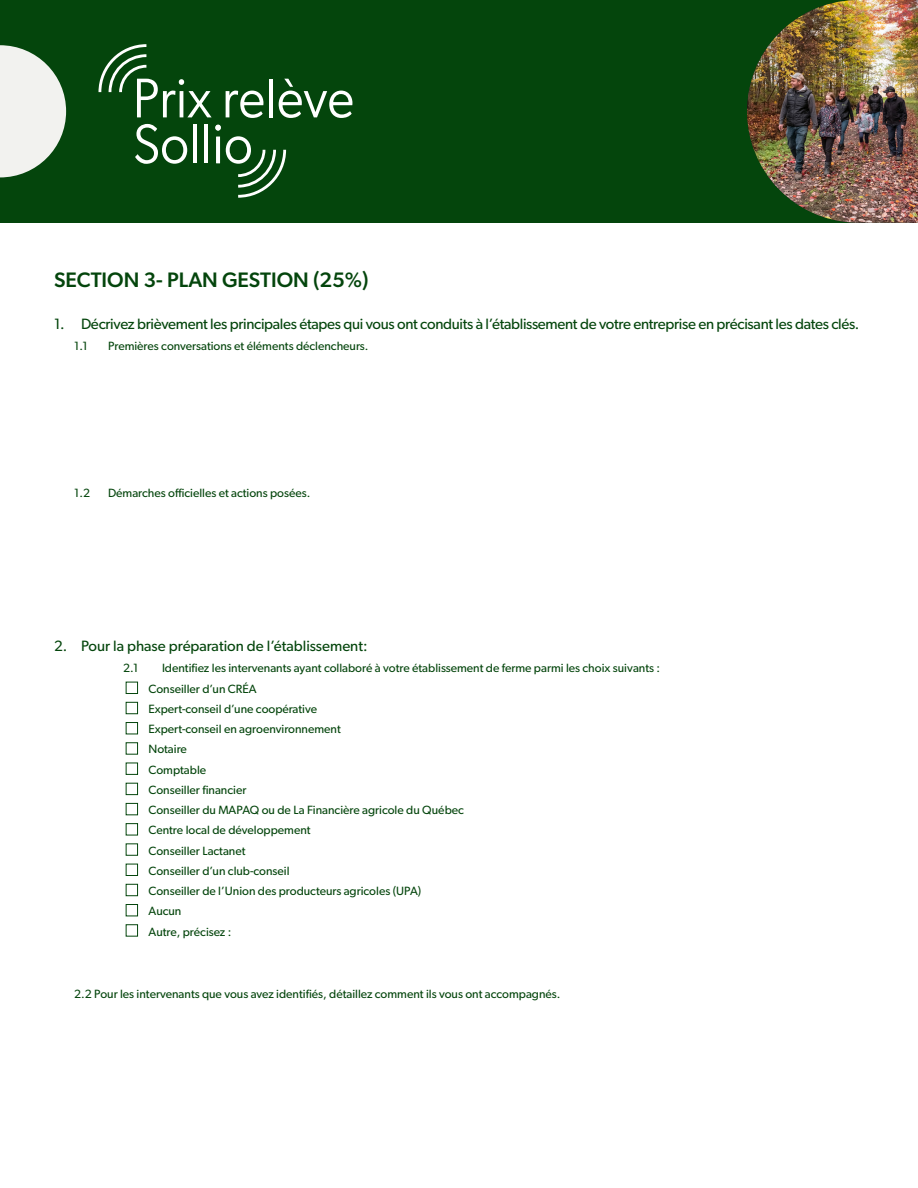
<style>
.page{position:relative;width:918px;height:1188px;background:#fff}
.page>*{position:absolute;margin:0;border:0;box-sizing:border-box;transform-origin:0 0}
.t1{font:56.1px/45.8px "Gibson";color:#fff;scale:.92 1}
.Titres{font:500 21px "Gibson";color:#04450c}
.t2{font:15px "Gibson";letter-spacing:-.02em;color:#04450c}
.t3{font:15px "Gibson";color:#04450c}
.t4{font:12px "Gibson";color:#04450c}
</style>
<div class="page">
<div style="left:0;top:0;width:918px;height:223px;background:#04450c"></div>
<svg style="left:0;top:45px;width:66px;height:132px"></svg>
<svg style="left:99px;top:44px;width:47px;height:48px"></svg>
<svg style="left:215px;top:125px;width:6px;height:38px"></svg>
<svg style="left:238px;top:150px;width:48px;height:48px"></svg>
<img style="left:747px;top:0;width:171px;height:223px">
<div style="left:126px;top:682px;width:12px;height:12px;border:1px solid #04450c"></div>
<div style="left:126px;top:803px;width:12px;height:12px;border:1px solid #04450c"></div>
<div style="left:126px;top:743px;width:12px;height:11px;border:1px solid #04450c"></div>
<div style="left:126px;top:864px;width:12px;height:12px;border:1px solid #04450c"></div>
<div style="left:126px;top:702px;width:12px;height:12px;border:1px solid #04450c"></div>
<div style="left:126px;top:823px;width:12px;height:12px;border:1px solid #04450c"></div>
<div style="left:126px;top:763px;width:12px;height:12px;border:1px solid #04450c"></div>
<div style="left:126px;top:884px;width:12px;height:12px;border:1px solid #04450c"></div>
<div style="left:126px;top:722px;width:12px;height:12px;border:1px solid #04450c"></div>
<div style="left:126px;top:844px;width:12px;height:11px;border:1px solid #04450c"></div>
<div style="left:126px;top:783px;width:12px;height:12px;border:1px solid #04450c"></div>
<div style="left:126px;top:904px;width:12px;height:12px;border:1px solid #04450c"></div>
<div style="left:126px;top:925px;width:12px;height:11px;border:1px solid #04450c"></div>
<p class="t1" style="left:133px;top:74px;width:242px">Prix relève<br>Sollio</p>
<p class="Titres" style="left:54px;top:267px;width:316px">SECTION 3- PLAN GESTION (25%)</p>
<p class="t2" style="left:54px;top:314px;width:807px">1. Décrivez brièvement les principales étapes qui vous ont conduits à l’établissement de votre entreprise en précisant les dates clés.</p>
<p class="t4" style="left:74px;top:338px;width:15px">1.1</p>
<p class="t4" style="left:108px;top:338px;width:262px">Premières conversations et éléments déclencheurs.</p>
<p class="t4" style="left:74px;top:486px;width:17px">1.2</p>
<p class="t4" style="left:108px;top:486px;width:204px">Démarches officielles et actions posées.</p>
<p class="t3" style="left:54px;top:637px;width:315px">2. Pour la phase préparation de l’établissement:</p>
<p class="t4" style="left:123px;top:661px;width:17px">2.1</p>
<p class="t4" style="left:162px;top:661px;width:500px">Identifiez les intervenants ayant collaboré à votre établissement de ferme parmi les choix suivants :</p>
<p class="t4" style="left:148px;top:681px;width:110px">Conseiller d’un CRÉA</p>
<p class="t4" style="left:148px;top:702px;width:170px">Expert-conseil d’une coopérative</p>
<p class="t4" style="left:148px;top:722px;width:194px">Expert-conseil en agroenvironnement</p>
<p class="t4" style="left:148px;top:742px;width:40px">Notaire</p>
<p class="t4" style="left:148px;top:762px;width:59px">Comptable</p>
<p class="t4" style="left:148px;top:783px;width:99px">Conseiller financier</p>
<p class="t4" style="left:148px;top:803px;width:317px">Conseiller du MAPAQ ou de La Financière agricole du Québec</p>
<p class="t4" style="left:148px;top:823px;width:164px">Centre local de développement</p>
<p class="t4" style="left:148px;top:843px;width:99px">Conseiller Lactanet</p>
<p class="t4" style="left:148px;top:864px;width:143px">Conseiller d’un club-conseil</p>
<p class="t4" style="left:148px;top:884px;width:274px">Conseiller de l’Union des producteurs agricoles (UPA)</p>
<p class="t4" style="left:148px;top:904px;width:34px">Aucun</p>
<p class="t4" style="left:148px;top:924px;width:84px">Autre, précisez :</p>
<p class="t4" style="left:74px;top:986px;width:488px">2.2 Pour les intervenants que vous avez identifiés, détaillez comment ils vous ont accompagnés.</p>
</div>
